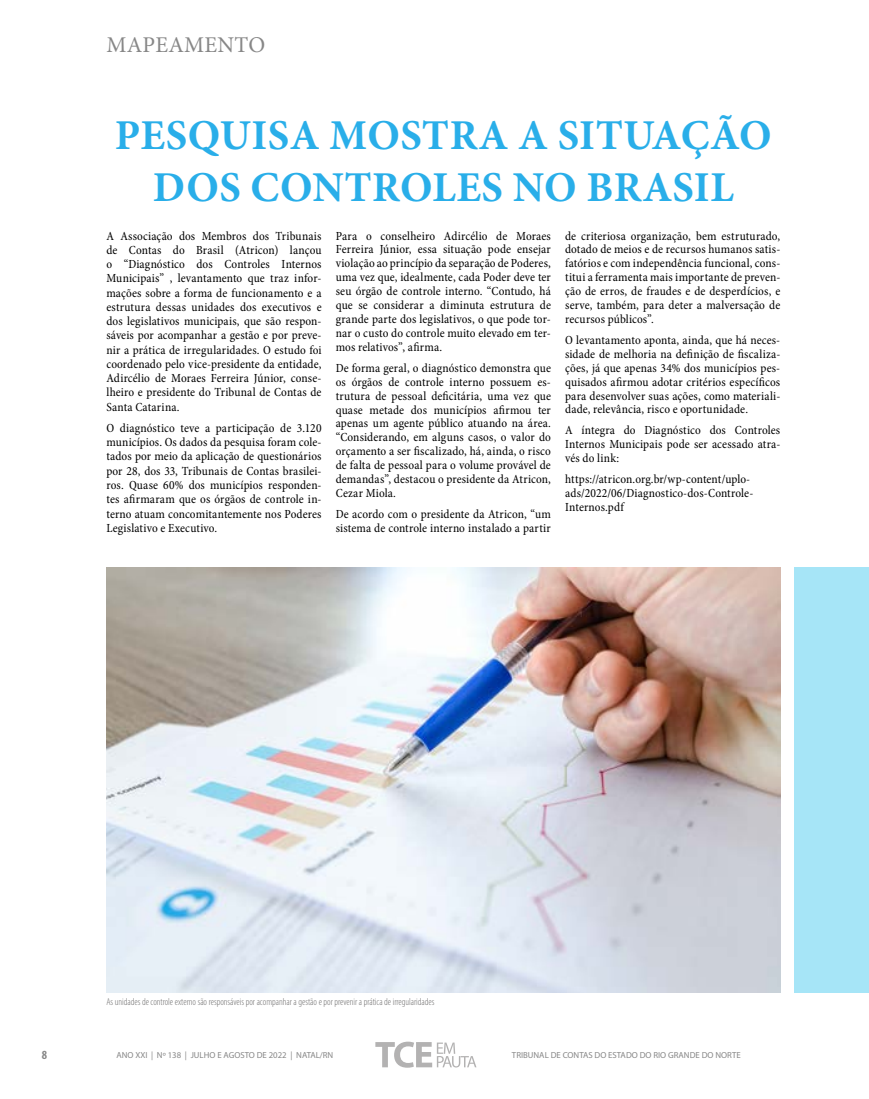
<style>
.page{position:relative;width:869px;height:1099px;background:#fff}
.page>*{position:absolute;margin:0;border:0;box-sizing:border-box;transform-origin:0 0}
.t1{font:700 42.5px/51.2px "Minion Pro";letter-spacing:.01em;color:#29aee9;text-align:center}
.t2{font:22.5px "Minion Pro";letter-spacing:.01em;color:#878787}
.t3{font:condensed 12.5px/13.9px "Minion Pro";letter-spacing:.005em;color:#000;text-align:justify}
.t4{font:700 condensed 12.5px "Myriad Pro";color:#878787}
.t5{font:300 condensed 10px "Myriad Pro";color:#706f6f}
.t6{font:8.75px "Myriad Pro";color:#878787}
</style>
<div class="page">
<svg style="left:375px;top:1041px;width:101px;height:26px"></svg>
<div style="left:794px;top:567px;width:74px;height:425px;background:#a6e5f7"></div>
<img style="left:106px;top:567px;width:674px;height:425px">
<h2 class="t2" style="left:106px;top:30px;width:160px">MAPEAMENTO</h2>
<h1 class="t1" style="left:115px;top:110px;width:658px">PESQUISA MOSTRA A SITUAÇÃO<br>DOS CONTROLES NO BRASIL</h1>
<p class="t3" style="left:106px;top:228px;width:216px;line-height:14.2px">A Associação dos Membros dos Tribunais de Contas do Brasil (Atricon) lançou o “Diagnóstico dos Controles Internos Municipais” , levantamento que traz infor&shy;mações sobre a forma de funcionamento e a estrutura dessas unidades dos executivos e dos legislativos municipais, que são respon&shy;sáveis por acompanhar a gestão e por preve&shy;nir a prática de irregularidades. O estudo foi coordenado pelo vice-presidente da entidade, Adircélio de Moraes Ferreira Júnior, conse&shy;lheiro e presidente do Tribunal de Contas de Santa Catarina.</p>
<p class="t3" style="left:106px;top:421px;width:216px;line-height:14.2px">O diagnóstico teve a participação de 3.120 municípios. Os dados da pesquisa foram cole&shy;tados por meio da aplicação de questionários por 28, dos 33, Tribunais de Contas brasilei&shy;ros. Quase 60% dos municípios responden&shy;tes afirmaram que os órgãos de controle in&shy;terno atuam concomitantemente nos Poderes Legislativo e Executivo.</p>
<p class="t3" style="left:335px;top:229px;width:216px">Para o conselheiro Adircélio de Moraes Ferreira Júnior, essa situação pode ensejar violação ao princípio da separação de Poderes, uma vez que, idealmente, cada Poder deve ter seu órgão de controle interno. “Contudo, há que se considerar a diminuta estrutura de grande parte dos legislativos, o que pode tor&shy;nar o custo do controle muito elevado em ter&shy;mos relativos”, afirma.</p>
<p class="t3" style="left:335px;top:361px;width:216px">De forma geral, o diagnóstico demonstra que os órgãos de controle interno possuem es&shy;trutura de pessoal deficitária, uma vez que quase metade dos municípios afirmou ter apenas um agente público atuando na área. “Considerando, em alguns casos, o valor do orçamento a ser fiscalizado, há, ainda, o risco de falta de pessoal para o volume provável de demandas”, destacou o presidente da Atricon, Cezar Miola.</p>
<p class="t3" style="left:335px;top:507px;width:216px">De acordo com o presidente da Atricon, “um sistema de controle interno instalado a partir</p>
<p class="t3" style="left:565px;top:229px;width:216px">de criteriosa organização, bem estruturado, dotado de meios e de recursos humanos satis&shy;fatórios e com independência funcional, cons&shy;titui a ferramenta mais importante de preven&shy;ção de erros, de fraudes e de desperdícios, e serve, também, para deter a malversação de recursos públicos”.</p>
<p class="t3" style="left:565px;top:333px;width:216px">O levantamento aponta, ainda, que há neces&shy;sidade de melhoria na definição de fiscaliza&shy;ções, já que apenas 34% dos municípios pes&shy;quisados afirmou adotar critérios específicos para desenvolver suas ações, como materiali&shy;dade, relevância, risco e oportunidade.</p>
<p class="t3" style="left:565px;top:423px;width:216px">A íntegra do Diagnóstico dos Controles Internos Municipais pode ser acessado atra&shy;vés do link:</p>
<p class="t3" style="left:565px;top:472px;width:190px;text-align:left">https://atricon.org.br/wp-content/uplo&shy;ads/2022/06/Diagnostico-dos-Controle-<br>Internos.pdf</p>
<p class="t5" style="left:106px;top:996px;width:329px">As unidades de controle externo são responsáveis por acompanhar a gestão e por prevenir a prática de irregularidades</p>
<p class="t4" style="left:42px;top:1047px;width:7px">8</p>
<p class="t6" style="left:116px;top:1049px;width:218px">ANO XXI | Nº 138 | JULHO E AGOSTO DE 2022 | NATAL/RN</p>
<p class="t6" style="left:511px;top:1049px;width:230px">TRIBUNAL DE CONTAS DO ESTADO DO RIO GRANDE DO NORTE</p>
</div>
